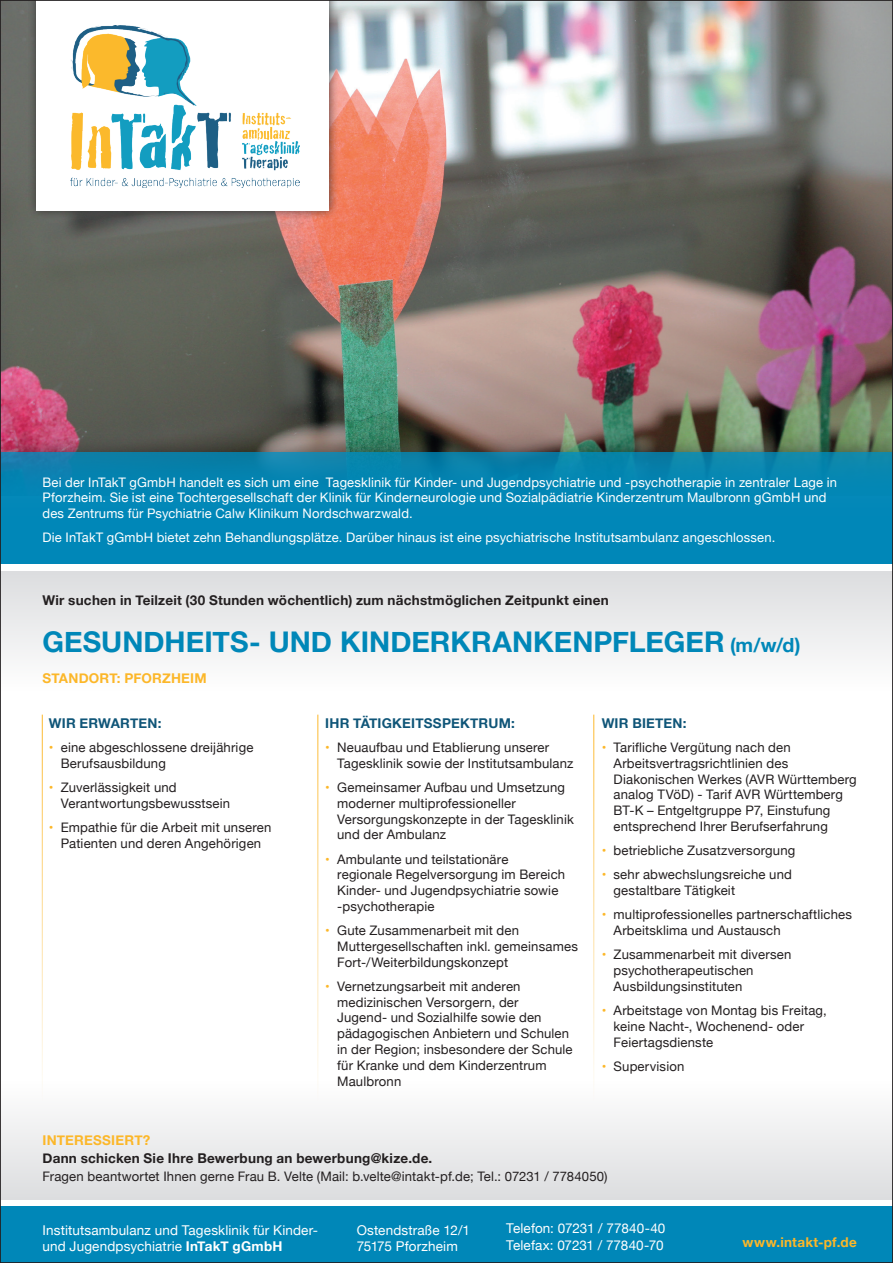
<style>
.page{position:relative;width:893px;height:1263px;background:#fff}
.page>*{position:absolute;margin:0;border:0;box-sizing:border-box;transform-origin:0 0}
.t1{font:700 28.5px "Helvetica Neue";color:#0087b8}
.t2{font:13.5px/16.2px "Helvetica Neue";letter-spacing:.01em;color:#fff}
.t3{font:700 13.5px "Helvetica Neue";letter-spacing:.02em;color:#231f20}
.t4{font:700 13.5px "Helvetica Neue";letter-spacing:.015em;color:#fcb729}
.t5{font:700 13.5px "Helvetica Neue";letter-spacing:.015em;color:#0f5578}
.t6{font:13.2px/15.8px "Helvetica Neue";letter-spacing:.01em;color:#231f20}
.t7{font:13.2px/15.8px "Helvetica Neue";letter-spacing:.01em;color:#fff}
.s1{font-size:19.5px}
.s2{color:#fcb729}
.s3{font-weight:700}
</style>
<div class="page">
<img style="left:2px;top:2px;width:889px;height:431px">
<div style="left:0;top:433px;width:893px;height:175px;background:#231f20;opacity:.75"></div>
<div style="left:0;top:1206px;width:893px;height:57px;background:#0087b8"></div>
<div style="left:0;top:452px;width:893px;height:118px;background:#0087b8"></div>
<div style="left:27px;top:0;width:312px;height:220px;background:#231f20;opacity:.75"></div>
<div style="left:37px;top:0;width:292px;height:210px;background:#fff"></div>
<img style="left:71px;top:26px;width:229px;height:161px">
<div style="left:0;top:564px;width:893px;height:91px;background:#fff"></div>
<div style="left:0;top:572px;width:893px;height:119px;background:linear-gradient(to bottom,#dcdddf,#fefefe)"></div>
<div style="left:0;top:1080px;width:893px;height:119px;background:linear-gradient(to bottom,#fffefe,#dcdddf)"></div>
<hr style="left:42px;top:715px;width:1px;height:386px;background:#fcb729">
<hr style="left:318px;top:715px;width:1px;height:386px;background:#fcb729">
<hr style="left:594px;top:715px;width:1px;height:386px;background:#fcb729">
<p class="t7" style="left:43px;top:475px;width:796px">Bei der InTakT gGmbH handelt es sich um eine Tagesklinik für Kinder- und Jugendpsychiatrie und -psychotherapie in zentraler Lage in<br>Pforzheim. Sie ist eine Tochtergesellschaft der Klinik für Kinderneurologie und Sozialpädiatrie Kinderzentrum Maulbronn gGmbH und des Zentrums für Psychiatrie Calw Klinikum Nordschwarzwald.</p>
<p class="t7" style="left:43px;top:530px;width:734px">Die InTakT gGmbH bietet zehn Behandlungsplätze. Darüber hinaus ist eine psychiatrische Institutsambulanz angeschlossen.</p>
<p class="t3" style="left:43px;top:589px;width:568px">Wir suchen in Teilzeit (30 Stunden wöchentlich) zum nächstmöglichen Zeitpunkt einen</p>
<h1 class="t1" style="left:43px;top:620px;width:759px">GESUNDHEITS- UND KINDERKRANKENPFLEGER <span class="s1">(m/w/d)</span></h1>
<p class="t4" style="left:43px;top:667px;width:166px">STANDORT: PFORZHEIM</p>
<p class="t5" style="left:49px;top:712px;width:114px">WIR ERWARTEN:</p>
<p class="t6" style="left:61px;top:740px;width:194px;text-indent:-12px"><span class="s2">•</span> eine abgeschlossene dreijährige<br>Berufsausbildung</p>
<p class="t6" style="left:61px;top:780px;width:171px;text-indent:-12px"><span class="s2">•</span> Zuverlässigkeit und<br>Verantwortungsbewusstsein</p>
<p class="t6" style="left:49px;top:820px;width:224px;text-align:center"><span class="s2">•</span> Empathie für die Arbeit mit unseren<br>Patienten und deren Angehörigen</p>
<p class="t5" style="left:325px;top:712px;width:191px">IHR TÄTIGKEITSSPEKTRUM:</p>
<p class="t6" style="left:337px;top:740px;width:238px;text-indent:-12px"><span class="s2">•</span> Neuaufbau und Etablierung unserer<br>Tagesklinik sowie der Institutsambulanz</p>
<p class="t6" style="left:337px;top:780px;width:238px;text-indent:-12px"><span class="s2">•</span> Gemeinsamer Aufbau und Umsetzung moderner multiprofessioneller<br>Versorgungskonzepte in der Tagesklinik und der Ambulanz</p>
<p class="t6" style="left:337px;top:852px;width:229px;text-indent:-12px"><span class="s2">•</span> Ambulante und teilstationäre regionale Regelversorgung im Bereich<br>Kinder- und Jugendpsychiatrie sowie -psychotherapie</p>
<p class="t6" style="left:337px;top:923px;width:242px;text-indent:-12px"><span class="s2">•</span> Gute Zusammenarbeit mit den<br>Muttergesellschaften inkl. gemeinsames<br>Fort-/Weiterbildungskonzept</p>
<p class="t6" style="left:337px;top:979px;width:237px;text-indent:-12px"><span class="s2">•</span> Vernetzungsarbeit mit anderen medizinischen Versorgern, der<br>Jugend- und Sozialhilfe sowie den pädagogischen Anbietern und Schulen in der Region; insbesondere der Schule für Kranke und dem Kinderzentrum<br>Maulbronn</p>
<p class="t5" style="left:602px;top:712px;width:86px">WIR BIETEN:</p>
<p class="t6" style="left:614px;top:740px;width:245px;text-indent:-12px"><span class="s2">•</span> Tarifliche Vergütung nach den Arbeitsvertragsrichtlinien des Diakonischen Werkes (AVR Württemberg analog TVöD) - Tarif AVR Württemberg BT-K – Entgeltgruppe P7, Einstufung entsprechend Ihrer Berufserfahrung</p>
<p class="t6" style="left:602px;top:843px;width:195px"><span class="s2">•</span> betriebliche Zusatzversorgung</p>
<p class="t6" style="left:614px;top:867px;width:180px;text-indent:-12px"><span class="s2">•</span> sehr abwechslungsreiche und gestaltbare Tätigkeit</p>
<p class="t6" style="left:614px;top:907px;width:240px;text-indent:-12px"><span class="s2">•</span> multiprofessionelles partnerschaftliches<br>Arbeitsklima und Austausch</p>
<p class="t6" style="left:614px;top:947px;width:179px;text-indent:-12px"><span class="s2">•</span> Zusammenarbeit mit diversen psychotherapeutischen<br>Ausbildungsinstituten</p>
<p class="t6" style="left:614px;top:1003px;width:215px;text-indent:-12px"><span class="s2">•</span> Arbeitstage von Montag bis Freitag, keine Nacht-, Wochenend- oder<br>Feiertagsdienste</p>
<p class="t6" style="left:602px;top:1059px;width:84px"><span class="s2">•</span> Supervision</p>
<p class="t4" style="left:43px;top:1130px;width:109px">INTERESSIERT?</p>
<p class="t3" style="left:43px;top:1148px;width:391px">Dann schicken Sie Ihre Bewerbung an bewerbung@kize.de.</p>
<p class="t6" style="left:43px;top:1169px;width:567px">Fragen beantwortet Ihnen gerne Frau B. Velte (Mail: b.velte@intakt-pf.de; Tel.: 07231 / 7784050)</p>
<p class="t2" style="left:43px;top:1222px;width:277px">Institutsambulanz und Tagesklinik für Kinder&shy;und Jugendpsychiatrie <span class="s3">InTakT gGmbH</span></p>
<p class="t2" style="left:357px;top:1222px;width:115px">Ostendstraße 12/1<br>75175 Pforzheim</p>
<p class="t2" style="left:506px;top:1221px;width:161px">Telefon: 07231 / 77840-40<br>Telefax: 07231 / 77840-70</p>
<p class="t4" style="left:742px;top:1231px;width:116px">www.intakt-pf.de</p>
</div>
